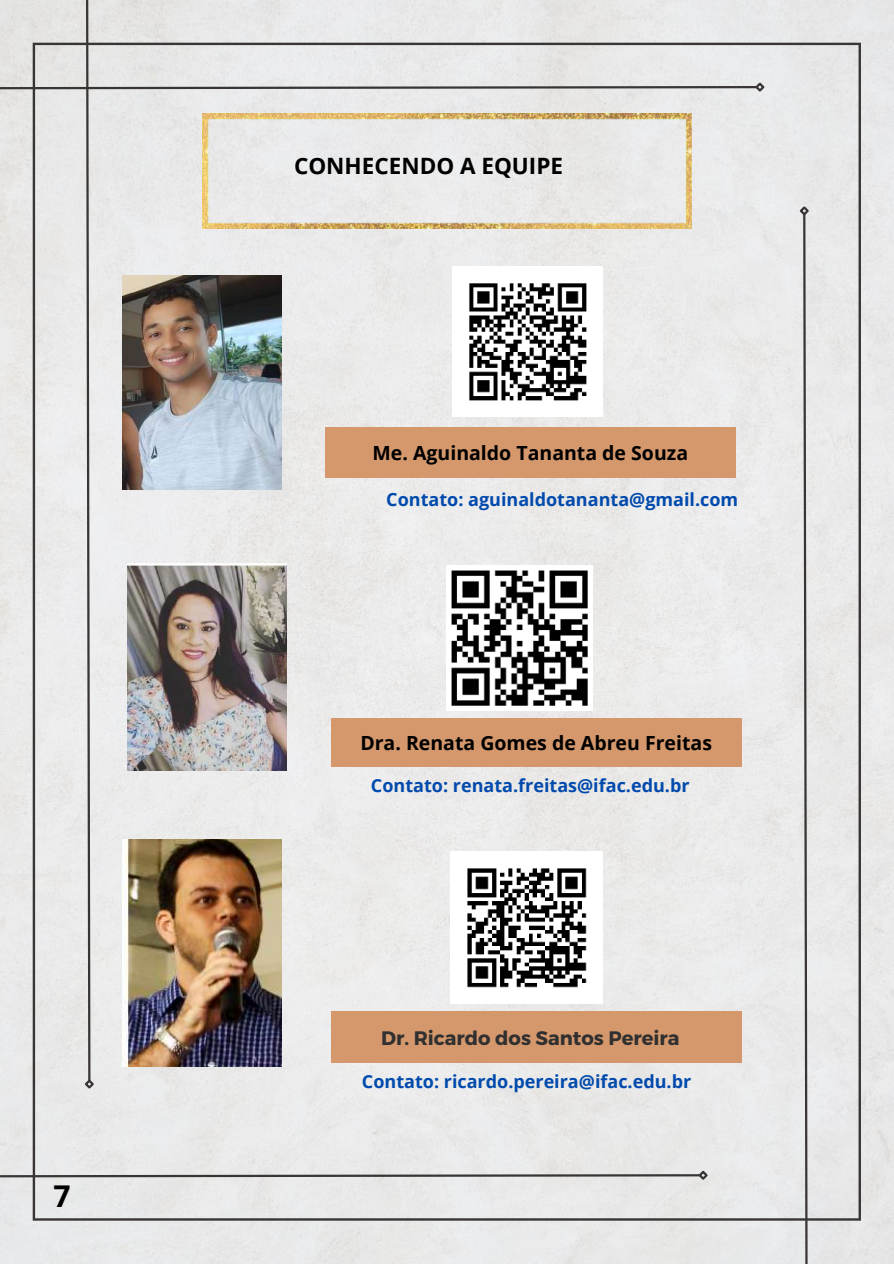
<style>
.page{position:relative;width:894px;height:1264px;background:#fff}
.page>*{position:absolute;margin:0;border:0;box-sizing:border-box;transform-origin:0 0}
.t1{font:700 30px "Open Sans";color:#000}
.t2{font:700 22.5px "Open Sans";color:#000}
.t3{font:700 19.5px "Open Sans";color:#000}
.t4{font:700 19.5px "Montserrat";color:#303030}
.t5{font:700 18px "Open Sans";color:#004aad}
</style>
<div class="page">
<div style="left:0;top:0;width:893px;height:1263px;background:#e8e8e9"></div>
<div style="left:33px;top:43px;width:827px;height:1177px;background:#e9e9e9"></div>
<svg style="left:0;top:1168px;width:709px;height:13px;background:#c8c8c8"></svg>
<div style="left:0;top:0;width:766px;height:1090px;background:#eaeaea"></div>
<svg style="left:797px;top:204px;width:13px;height:1059px;background:#cac9c9"></svg>
<img style="left:202px;top:113px;width:489px;height:115px">
<div style="left:331px;top:1011px;width:410px;height:52px;background:#d5986c"></div>
<img style="left:123px;top:839px;width:158px;height:227px">
<img style="left:123px;top:275px;width:158px;height:214px">
<div style="left:325px;top:427px;width:410px;height:51px;background:#d5986c"></div>
<div style="left:331px;top:718px;width:410px;height:48px;background:#d5986c"></div>
<img style="left:446px;top:565px;width:146px;height:145px">
<img style="left:128px;top:563px;width:158px;height:207px">
<img style="left:452px;top:266px;width:150px;height:151px">
<img style="left:450px;top:851px;width:152px;height:152px">
<h1 class="t1" style="left:53px;top:1174px;width:19px">7</h1>
<p class="t2" style="left:294px;top:150px;width:270px">CONHECENDO A EQUIPE</p>
<p class="t3" style="left:372px;top:439px;width:317px">Me. Aguinaldo Tananta de Souza</p>
<p class="t5" style="left:386px;top:486px;width:353px">Contato: aguinaldotananta@gmail.com</p>
<p class="t3" style="left:360px;top:728px;width:353px">Dra. Renata Gomes de Abreu Freitas</p>
<p class="t5" style="left:371px;top:773px;width:320px">Contato: renata.freitas@ifac.edu.br</p>
<p class="t4" style="left:381px;top:1025px;width:300px">Dr. Ricardo dos Santos Pereira</p>
<p class="t5" style="left:362px;top:1069px;width:331px">Contato: ricardo.pereira@ifac.edu.br</p>
</div>
